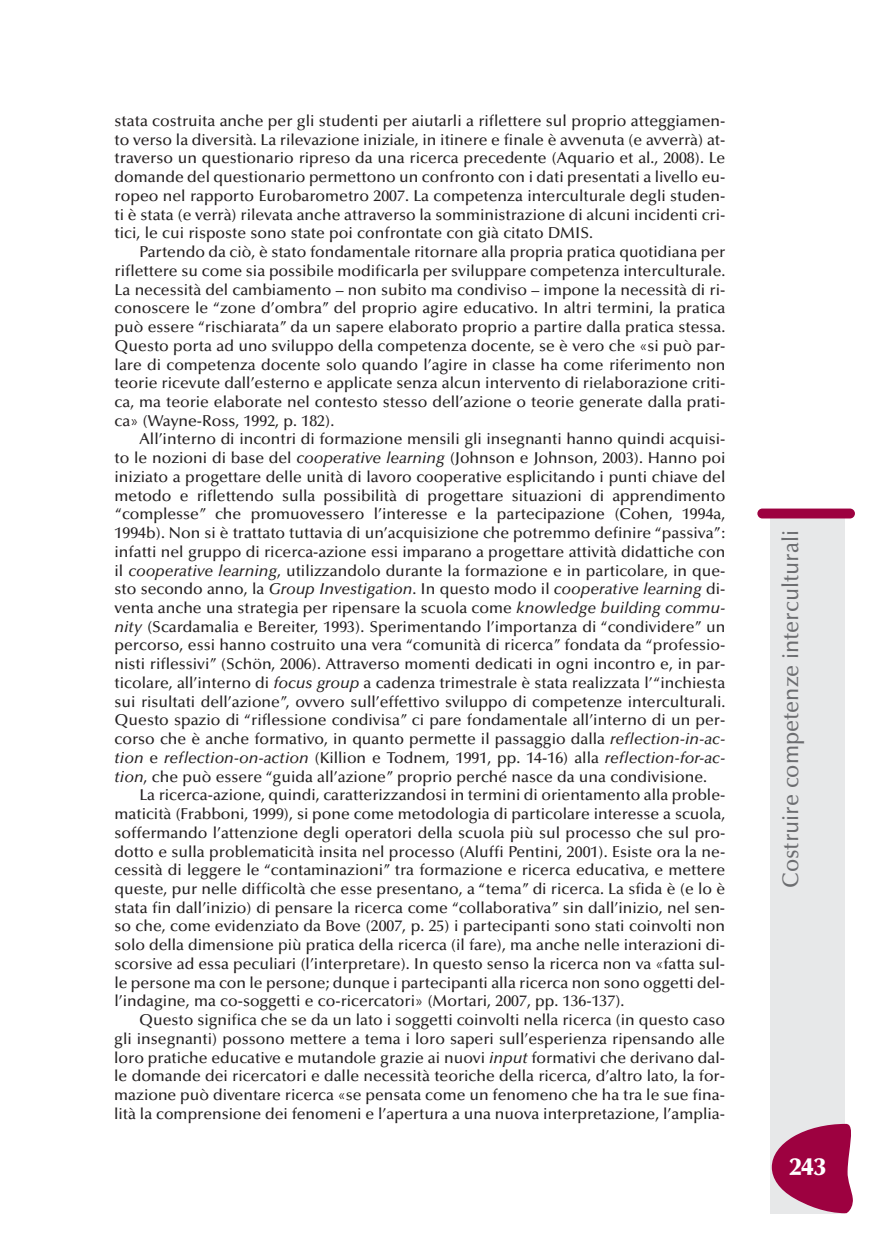
<style>
.page{position:relative;width:869px;height:1241px;background:#fff}
.page>*{position:absolute;margin:0;border:0;box-sizing:border-box;transform-origin:0 0}
.t1{font:900 24.5px "Optima";color:#fff}
.t2{font:500 22.75px "Optima";color:#6c6d70;scale:.95 1}
.t3{font:500 15.75px/18.7px "Optima";color:#231f20;text-align:justify}
.s1{font-style:italic}
</style>
<div class="page">
<div style="left:770px;top:516px;width:74px;height:697px;background:#e7e8e9"></div>
<div style="left:757px;top:508px;width:97px;height:10px;background:#9d0140;border-radius:5px"></div>
<svg style="left:771px;top:1123px;width:82px;height:89px"></svg>
<p class="t3" style="left:115px;top:113px;width:612px">stata costruita anche per gli studenti per aiutarli a riflettere sul proprio atteggiamen&shy;to verso la diversità. La rilevazione iniziale, in itinere e finale è avvenuta (e avverrà) at&shy;traverso un questionario ripreso da una ricerca precedente (Aquario et al., 2008). Le domande del questionario permettono un confronto con i dati presentati a livello eu&shy;ropeo nel rapporto Eurobarometro 2007. La competenza interculturale degli studen&shy;ti è stata (e verrà) rilevata anche attraverso la somministrazione di alcuni incidenti cri&shy;tici, le cui risposte sono state poi confrontate con già citato DMIS.</p>
<p class="t3" style="left:114px;top:244px;width:612px;text-indent:25px">Partendo da ciò, è stato fondamentale ritornare alla propria pratica quotidiana per riflettere su come sia possibile modificarla per sviluppare competenza interculturale.<br>La necessità del cambiamento – non subito ma condiviso – impone la necessità di ri&shy;conoscere le “zone d’ombra” del proprio agire educativo. In altri termini, la pratica può essere “rischiarata” da un sapere elaborato proprio a partire dalla pratica stessa.<br>Questo porta ad uno sviluppo della competenza docente, se è vero che «si può par&shy;lare di competenza docente solo quando l’agire in classe ha come riferimento non teorie ricevute dall’esterno e applicate senza alcun intervento di rielaborazione criti&shy;ca, ma teorie elaborate nel contesto stesso dell’azione o teorie generate dalla prati&shy;ca» (Wayne-Ross, 1992, p. 182).</p>
<p class="t3" style="left:114px;top:431px;width:612px;text-indent:25px">All’interno di incontri di formazione mensili gli insegnanti hanno quindi acquisi&shy;to le nozioni di base del <span class="s1">cooperative learning</span> (Johnson e Johnson, 2003). Hanno poi iniziato a progettare delle unità di lavoro cooperative esplicitando i punti chiave del metodo e riflettendo sulla possibilità di progettare situazioni di apprendimento “complesse” che promuovessero l’interesse e la partecipazione (Cohen, 1994a, 1994b). Non si è trattato tuttavia di un’acquisizione che potremmo definire “passiva”: infatti nel gruppo di ricerca-azione essi imparano a progettare attività didattiche con il <span class="s1">cooperative learning</span>, utilizzandolo durante la formazione e in particolare, in que&shy;sto secondo anno, la <span class="s1">Group Investigation</span>. In questo modo il <span class="s1">cooperative learning</span> di&shy;venta anche una strategia per ripensare la scuola come <span class="s1">knowledge building commu&shy;nity</span> (Scardamalia e Bereiter, 1993). Sperimentando l’importanza di “condividere” un percorso, essi hanno costruito una vera “comunità di ricerca” fondata da “professio&shy;nisti riflessivi” (Schön, 2006). Attraverso momenti dedicati in ogni incontro e, in par&shy;ticolare, all’interno di <span class="s1">focus group</span> a cadenza trimestrale è stata realizzata l’“inchiesta sui risultati dell’azione”, ovvero sull’effettivo sviluppo di competenze interculturali.<br>Questo spazio di “riflessione condivisa” ci pare fondamentale all’interno di un per&shy;corso che è anche formativo, in quanto permette il passaggio dalla <span class="s1">reflection-in-ac&shy;tion</span> e <span class="s1">reflection-on-action</span> (Killion e Todnem, 1991, pp. 14-16) alla <span class="s1">reflection-for-ac&shy;tion</span>, che può essere “guida all’azione” proprio perché nasce da una condivisione.</p>
<p class="t3" style="left:114px;top:787px;width:612px;text-indent:25px">La ricerca-azione, quindi, caratterizzandosi in termini di orientamento alla proble&shy;maticità (Frabboni, 1999), si pone come metodologia di particolare interesse a scuola, soffermando l’attenzione degli operatori della scuola più sul processo che sul pro&shy;dotto e sulla problematicità insita nel processo (Aluffi Pentini, 2001). Esiste ora la ne&shy;cessità di leggere le “contaminazioni” tra formazione e ricerca educativa, e mettere queste, pur nelle difficoltà che esse presentano, a “tema” di ricerca. La sfida è (e lo è stata fin dall’inizio) di pensare la ricerca come “collaborativa” sin dall’inizio, nel sen&shy;so che, come evidenziato da Bove (2007, p. 25) i partecipanti sono stati coinvolti non solo della dimensione più pratica della ricerca (il fare), ma anche nelle interazioni di&shy;scorsive ad essa peculiari (l’interpretare). In questo senso la ricerca non va «fatta sul&shy;le persone ma con le persone; dunque i partecipanti alla ricerca non sono oggetti del&shy;l’indagine, ma co-soggetti e co-ricercatori» (Mortari, 2007, pp. 136-137).</p>
<p class="t3" style="left:114px;top:1011px;width:612px;text-indent:25px">Questo significa che se da un lato i soggetti coinvolti nella ricerca (in questo caso gli insegnanti) possono mettere a tema i loro saperi sull’esperienza ripensando alle loro pratiche educative e mutandole grazie ai nuovi <span class="s1">input</span> formativi che derivano dal&shy;le domande dei ricercatori e dalle necessità teoriche della ricerca, d’altro lato, la for&shy;mazione può diventare ricerca «se pensata come un fenomeno che ha tra le sue fina&shy;lità la comprensione dei fenomeni e l’apertura a una nuova interpretazione, l’amplia-</p>
<h2 class="t2" style="left:781px;top:887px;width:378px;rotate:-90deg">Costruire competenze interculturali</h2>
<h1 class="t1" style="left:789px;top:1156px;width:38px">243</h1>
</div>
